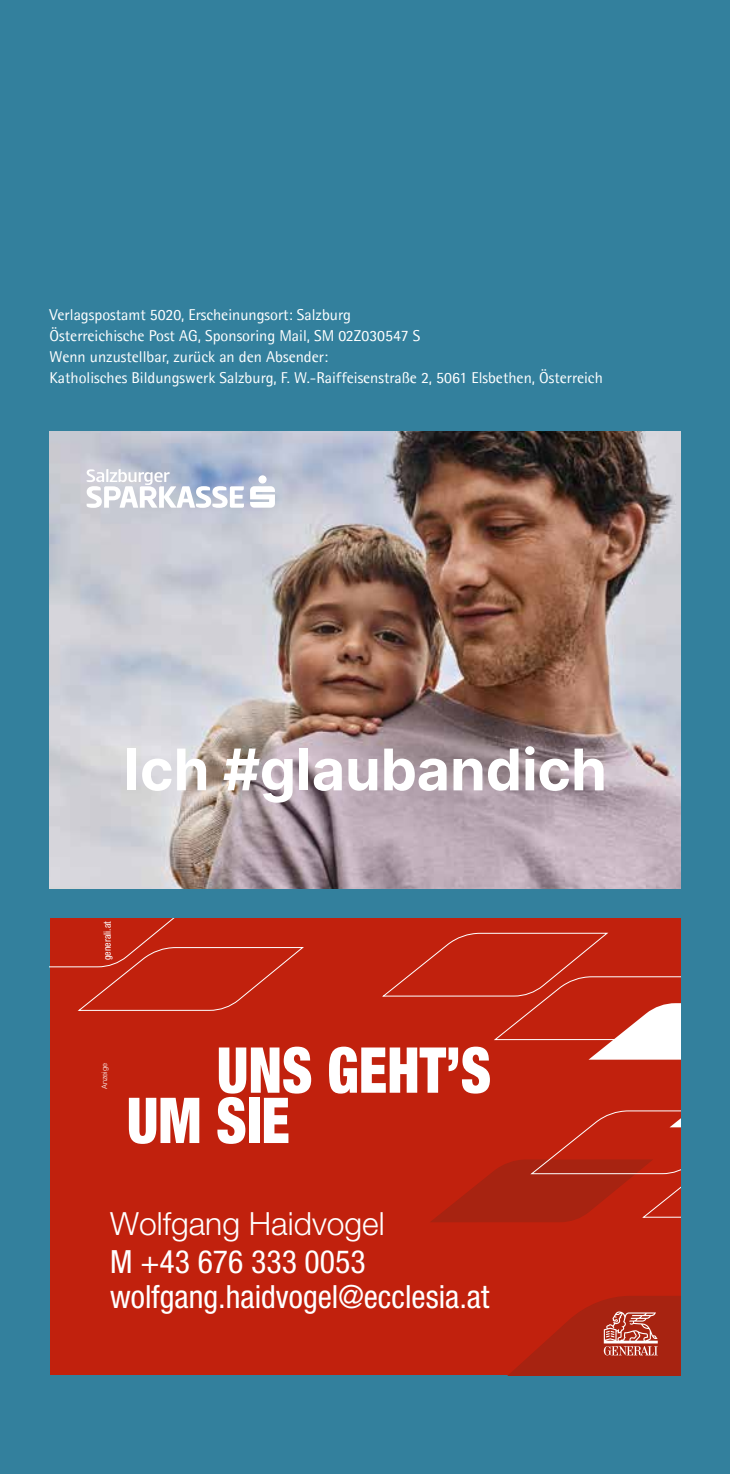
<style>
.page{position:relative;width:730px;height:1474px;background:#fff}
.page>*{position:absolute;margin:0;border:0;box-sizing:border-box;transform-origin:0 0}
.t1{font:900 condensed 63.35px/50.2px "Helvetica Neue LT Std";color:#fff;scale:.9 1}
.t2{font:700 57.4px "Inter";color:#fff}
.t3{font:condensed 32.02px/35.5px "Helvetica Neue LT Std";color:#fff}
.t4{font:300 32.02px "Helvetica Neue LT Std";color:#fff}
.t5{font:15.75px/21px "Agfa Rotis Semisans";color:#fff}
.t6{font:condensed 9.97px "Helvetica Neue LT Std";color:#fff}
.t7{font:300 7.52px "Helvetica Neue LT Std";color:#fff}
</style>
<div class="page">
<div style="left:0;top:0;width:729px;height:1473px;background:#33809d"></div>
<div style="left:50px;top:918px;width:630px;height:457px;background:#c1210d"></div>
<svg style="left:382px;top:932px;width:298px;height:290px"></svg>
<svg style="left:509px;top:1296px;width:171px;height:79px"></svg>
<svg style="left:50px;top:918px;width:254px;height:93px"></svg>
<img style="left:50px;top:432px;width:630px;height:456px">
<svg style="left:227px;top:728px;width:50px;height:50px"></svg>
<svg style="left:227px;top:761px;width:40px;height:40px"></svg>
<svg style="left:250px;top:486px;width:25px;height:21px"></svg>
<div style="left:258px;top:475px;width:8px;height:8px;background:#fff;border-radius:50%"></div>
<svg style="left:87px;top:469px;width:157px;height:39px"></svg>
<svg style="left:50px;top:432px;width:8px;height:8px"></svg>
<p class="t5" style="left:50px;top:304px;width:554px">Verlagspostamt 5020, Erscheinungsort: Salzburg<br>Österreichische Post AG, Sponsoring Mail, SM 02Z030547 S<br>Wenn unzustellbar, zurück an den Absender:<br>Katholisches Bildungswerk Salzburg, F. W.-Raiffeisenstraße 2, 5061 Elsbethen, Österreich</p>
<h2 class="t2" style="left:123px;top:726px;width:484px">Ich #glaubandich</h2>
<p class="t6" style="left:101px;top:960px;width:40px;rotate:-90deg">generali.at</p>
<p class="t7" style="left:100px;top:1088px;width:27px;rotate:-90deg">Anzeige</p>
<h1 class="t1" style="left:127px;top:1044px;width:406px;text-indent:90px">UNS GEHT’S<br>UM SIE</h1>
<h3 class="t4" style="left:110px;top:1203px;width:275px">Wolfgang Haidvogel</h3>
<h3 class="t3" style="left:110px;top:1243px;width:380px">M +43 676 333 0053 wolfgang.haidvogel@ecclesia.at</h3>
</div>
